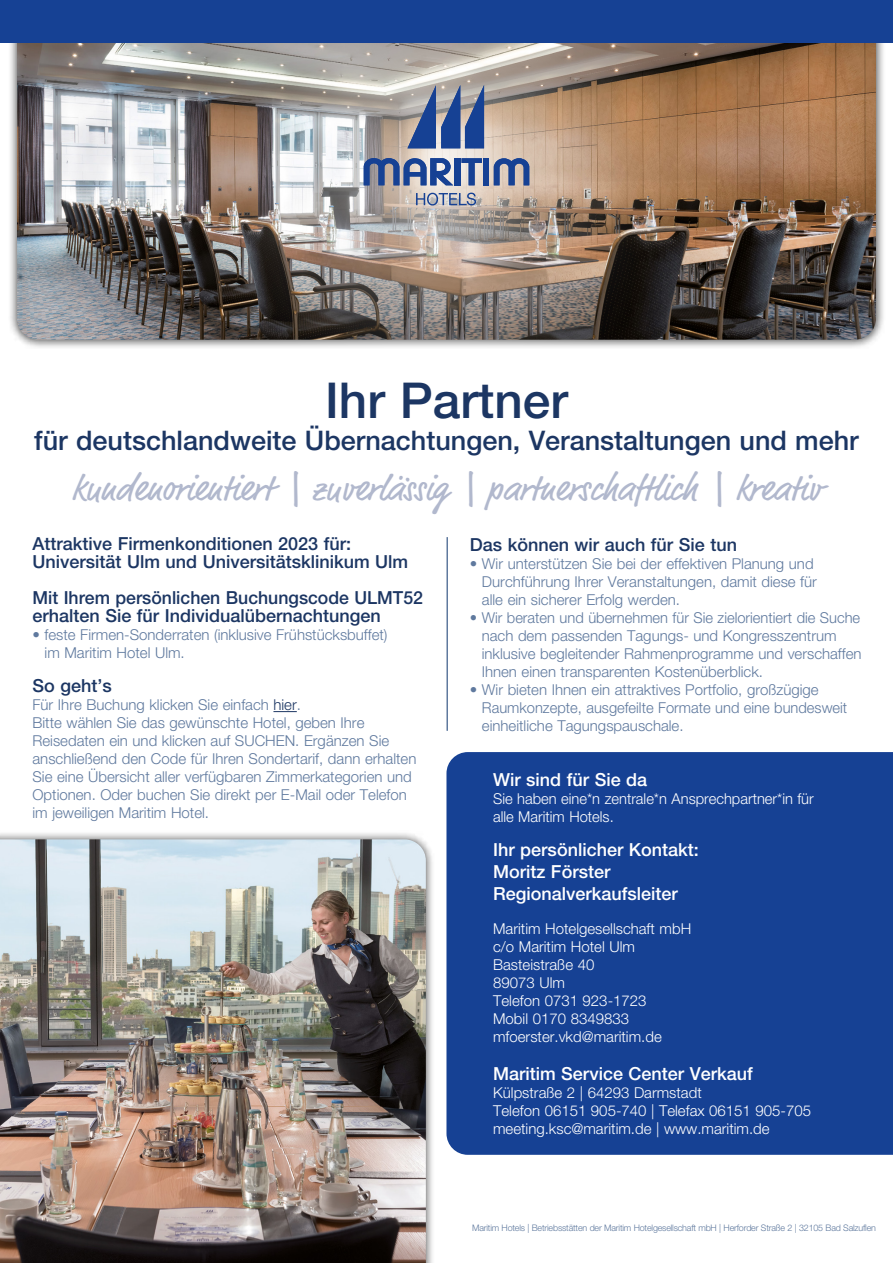
<style>
.page{position:relative;width:893px;height:1263px;background:#fff}
.page>*{position:absolute;margin:0;border:0;box-sizing:border-box;transform-origin:0 0}
.t1{font:500 49.5px "Helvetica Neue LT Pro";color:#1c3663}
.t2{font:36px "Market Pro";color:#b1b8cd}
.t3{font:500 27px "Helvetica Neue LT Pro";color:#1c3663}
.t4{font:500 18px/18px "Helvetica Neue LT Pro";color:#1c3663}
.t5{font:500 18px/21.6px "Helvetica Neue LT Pro";color:#fff}
.t6{font:300 15px/18px "Helvetica Neue LT Pro";color:#5f799e}
.t7{font:300 15px/18px "Helvetica Neue LT Pro";color:#fff}
.t8{font:300 9px "Helvetica Neue LT Pro";letter-spacing:-.02em;color:#5f799e}
.s1{font-style:italic}
.s2{color:#1c3663}
</style>
<div class="page">
<div style="left:8px;top:0;width:877px;height:349px;background:#000;opacity:.75"></div>
<img style="left:17px;top:43px;width:859px;height:297px">
<div style="left:446px;top:752px;width:447px;height:403px;background:#164194"></div>
<img style="left:135px;top:43px;width:600px;height:306px">
<svg style="left:407px;top:85px;width:77px;height:63px;background:#6779a0"></svg>
<svg style="left:494px;top:158px;width:35px;height:27px"></svg>
<div style="left:454px;top:158px;width:6px;height:27px;background:#164194"></div>
<svg style="left:461px;top:158px;width:21px;height:27px"></svg>
<div style="left:483px;top:158px;width:6px;height:27px;background:#164194"></div>
<svg style="left:364px;top:158px;width:89px;height:27px;background:#677ba6"></svg>
<svg style="left:416px;top:193px;width:60px;height:12px"></svg>
<div style="left:0;top:0;width:893px;height:43px;background:#164194"></div>
<hr style="left:446px;top:537px;width:2px;height:194px;background:#5f799e">
<div style="left:0;top:830px;width:435px;height:433px;background:#000;opacity:.75"></div>
<img style="left:0;top:839px;width:426px;height:424px">
<svg style="left:273px;top:711px;width:24px;height:1px"></svg>
<h1 class="t1" style="left:325px;top:370px;width:244px">Ihr Partner</h1>
<h3 class="t3" style="left:34px;top:424px;width:826px">für deutschlandweite Übernachtungen, Veranstaltungen und mehr</h3>
<h2 class="t2" style="left:72px;top:464px;width:751px">kundenorientiert <span class="s1">|</span>zuverlässig <span class="s1">|</span>partnerschaftlich <span class="s1">|</span>kreativ</h2>
<p class="t4" style="left:33px;top:534px;width:377px">Attraktive Firmenkonditionen 2023 für:<br>Universität Ulm und Universitätsklinikum Ulm</p>
<p class="t4" style="left:33px;top:588px;width:392px">Mit Ihrem persönlichen Buchungscode ULMT52 erhalten Sie für Individualübernachtungen</p>
<p class="t6" style="left:45px;top:625px;width:344px;text-indent:-12px">• feste Firmen-Sonderraten (inklusive Frühstücksbuffet) im Maritim Hotel Ulm.</p>
<p class="t4" style="left:33px;top:676px;width:81px">So geht’s</p>
<p class="t6" style="left:33px;top:695px;width:385px">Für Ihre Buchung klicken Sie einfach <span class="s2">hier</span>.<br>Bitte wählen Sie das gewünschte Hotel, geben Ihre Reisedaten ein und klicken auf SUCHEN. Ergänzen Sie anschließend den Code für Ihren Sondertarif, dann erhalten Sie eine Übersicht aller verfügbaren Zimmerkategorien und Optionen. Oder buchen Sie direkt per E-Mail oder Telefon im jeweiligen Maritim Hotel.</p>
<p class="t4" style="left:470px;top:535px;width:269px">Das können wir auch für Sie tun</p>
<p class="t6" style="left:482px;top:554px;width:336px;text-indent:-12px">• Wir unterstützen Sie bei der effektiven Planung und<br>Durchführung Ihrer Veranstaltungen, damit diese für alle ein sicherer Erfolg werden.</p>
<p class="t6" style="left:482px;top:608px;width:381px;text-indent:-12px">• Wir beraten und übernehmen für Sie zielorientiert die Suche nach dem passenden Tagungs- und Kongresszentrum inklusive begleitender Rahmenprogramme und verschaffen Ihnen einen transparenten Kostenüberblick.</p>
<p class="t6" style="left:482px;top:680px;width:367px;text-indent:-12px">• Wir bieten Ihnen ein attraktives Portfolio, großzügige<br>Raumkonzepte, ausgefeilte Formate und eine bundesweit einheitliche Tagungspauschale.</p>
<p class="t5" style="left:493px;top:769px;width:156px">Wir sind für Sie da</p>
<p class="t7" style="left:493px;top:789px;width:322px">Sie haben eine*n zentrale*n Ansprechpartner*in für alle Maritim Hotels.</p>
<p class="t5" style="left:493px;top:839px;width:207px">Ihr persönlicher Kontakt:<br>Moritz Förster<br>Regionalverkaufsleiter</p>
<p class="t7" style="left:493px;top:919px;width:200px">Maritim Hotelgesellschaft mbH c/o Maritim Hotel Ulm<br>Basteistraße 40<br>89073 Ulm<br>Telefon 0731 923-1723<br>Mobil 0170 8349833 mfoerster.vkd@maritim.de</p>
<p class="t5" style="left:493px;top:1062px;width:261px">Maritim Service Center Verkauf</p>
<p class="t7" style="left:493px;top:1083px;width:319px">Külpstraße 2 | 64293 Darmstadt<br>Telefon 06151 905-740 | Telefax 06151 905-705 meeting.ksc@maritim.de | www.maritim.de</p>
<p class="t8" style="left:472px;top:1222px;width:405px">Maritim Hotels | Betriebsstätten der Maritim Hotelgesellschaft mbH | Herforder Straße 2 | 32105 Bad Salzuflen</p>
</div>
